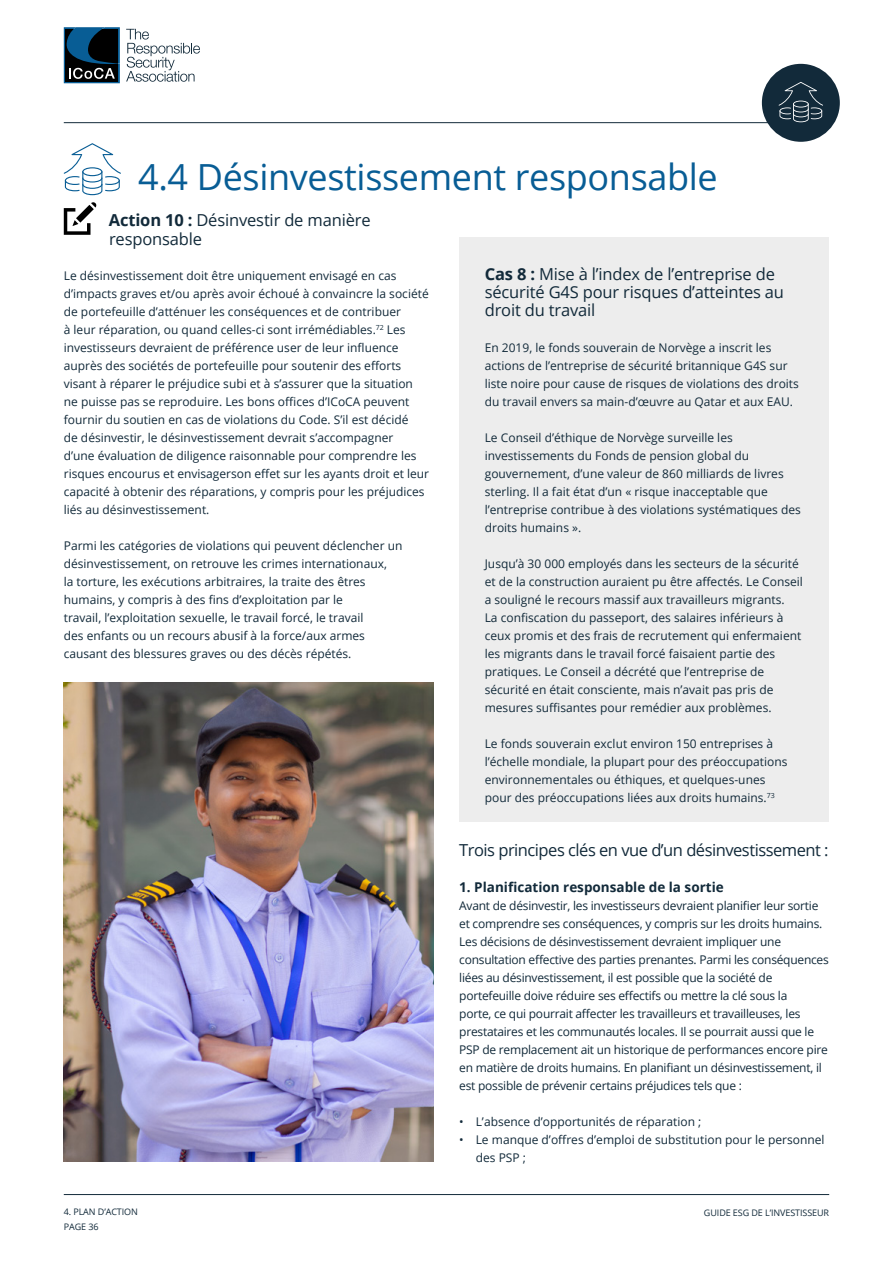
<style>
.page{position:relative;width:893px;height:1263px;background:#fff}
.page>*{position:absolute;margin:0;border:0;box-sizing:border-box;transform-origin:0 0}
.Subtitle{font:36px "Open Sans";letter-spacing:-.01em;color:#085d95}
.Bullet_Grey_Box{font:16.5px/18px "Open Sans";letter-spacing:-.01em;color:#122a3a}
.Subtitle-2{font:16.5px "Open Sans";letter-spacing:-.03em;color:#122a3a}
.Subtitle-3{font:16.5px/19.5px "Open Sans";letter-spacing:-.01em;color:#122a3a}
.Subtitle-4{font:700 13.5px "Open Sans";color:#122a3a}
.Body{font:12px/18px "Open Sans";color:#122a3a}
.Bullet_Grey_Box-2{font:12px/18px "Open Sans";color:#122a3a}
.Body-2{font:12px/18px "Open Sans";letter-spacing:-.02em;color:#122a3a}
.t1{font:9px "Open Sans";letter-spacing:-.01em;color:#122a3a}
.s1{font-weight:700}
</style>
<div class="page">
<svg style="left:64px;top:202px;width:33px;height:33px"></svg>
<div style="left:459px;top:237px;width:370px;height:100px;background:#ededed"></div>
<div style="left:459px;top:313px;width:370px;height:113px;background:#ededed"></div>
<div style="left:459px;top:403px;width:370px;height:149px;background:#ededed"></div>
<div style="left:459px;top:529px;width:370px;height:203px;background:#ededed"></div>
<div style="left:459px;top:709px;width:370px;height:113px;background:#ededed"></div>
<hr style="left:64px;top:1194px;width:765px;height:1px;background:#122a3a">
<img style="left:64px;top:683px;width:370px;height:479px">
<svg style="left:126px;top:29px;width:74px;height:53px"></svg>
<svg style="left:64px;top:27px;width:56px;height:56px;background:#122f41"></svg>
<hr style="left:64px;top:122px;width:765px;height:1px;background:#122a3a">
<svg style="left:64px;top:143px;width:57px;height:52px"></svg>
<div style="left:762px;top:64px;width:78px;height:78px;background:#122a3a;border-radius:50%"></div>
<svg style="left:779px;top:82px;width:44px;height:40px"></svg>
<p class="Subtitle" style="left:138px;top:152px;width:581px">4.4 Désinvestissement responsable</p>
<p class="Subtitle-3" style="left:109px;top:210px;width:263px"><span class="s1">Action 10 :</span> Désinvestir de manière responsable</p>
<p class="Body" style="left:64px;top:266px;width:367px">Le désinvestissement doit être uniquement envisagé en cas d’impacts graves et/ou après avoir échoué à convaincre la société de portefeuille d’atténuer les conséquences et de contribuer<br>à leur réparation, ou quand celles-ci sont irrémédiables.<sup>72</sup> Les investisseurs devraient de préférence user de leur influence auprès des sociétés de portefeuille pour soutenir des efforts visant à réparer le préjudice subi et à s’assurer que la situation ne puisse pas se reproduire. Les bons offices d’ICoCA peuvent fournir du soutien en cas de violations du Code. S’il est décidé<br>de désinvestir, le désinvestissement devrait s’accompagner<br>d’une évaluation de diligence raisonnable pour comprendre les risques encourus et envisagerson effet sur les ayants droit et leur capacité à obtenir des réparations, y compris pour les préjudices liés au désinvestissement.</p>
<p class="Body" style="left:64px;top:536px;width:340px">Parmi les catégories de violations qui peuvent déclencher un désinvestissement, on retrouve les crimes internationaux,<br>la torture, les exécutions arbitraires, la traite des êtres humains, y compris à des fins d’exploitation par le<br>travail, l’exploitation sexuelle, le travail forcé, le travail<br>des enfants ou un recours abusif à la force/aux armes causant des blessures graves ou des décès répétés.</p>
<p class="Bullet_Grey_Box" style="left:485px;top:264px;width:301px"><span class="s1">Cas 8 :</span> Mise à l’index de l’entreprise de sécurité G4S pour risques d’atteintes au droit du travail</p>
<p class="Bullet_Grey_Box-2" style="left:485px;top:338px;width:316px">En 2019, le fonds souverain de Norvège a inscrit les actions de l’entreprise de sécurité britannique G4S sur liste noire pour cause de risques de violations des droits du travail envers sa main-d’œuvre au Qatar et aux EAU.</p>
<p class="Bullet_Grey_Box-2" style="left:485px;top:428px;width:318px">Le Conseil d’éthique de Norvège surveille les investissements du Fonds de pension global du gouvernement, d’une valeur de 860 milliards de livres sterling. Il a fait état d’un « risque inacceptable que l’entreprise contribue à des violations systématiques des droits humains ».</p>
<p class="Bullet_Grey_Box-2" style="left:485px;top:554px;width:320px">Jusqu’à 30 000 employés dans les secteurs de la sécurité et de la construction auraient pu être affectés. Le Conseil a souligné le recours massif aux travailleurs migrants.<br>La confiscation du passeport, des salaires inférieurs à ceux promis et des frais de recrutement qui enfermaient les migrants dans le travail forcé faisaient partie des pratiques. Le Conseil a décrété que l’entreprise de sécurité en était consciente, mais n’avait pas pris de mesures suffisantes pour remédier aux problèmes.</p>
<p class="Bullet_Grey_Box-2" style="left:485px;top:734px;width:304px">Le fonds souverain exclut environ 150 entreprises à l’échelle mondiale, la plupart pour des préoccupations environnementales ou éthiques, et quelques-unes pour des préoccupations liées aux droits humains.<sup>73</sup></p>
<p class="Subtitle-2" style="left:459px;top:838px;width:371px">Trois principes clés en vue d’un désinvestissement :</p>
<p class="Subtitle-4" style="left:459px;top:877px;width:266px">1. Planification responsable de la sortie</p>
<p class="Body-2" style="left:459px;top:896px;width:371px">Avant de désinvestir, les investisseurs devraient planifier leur sortie et comprendre ses conséquences, y compris sur les droits humains.<br>Les décisions de désinvestissement devraient impliquer une consultation effective des parties prenantes. Parmi les conséquences liées au désinvestissement, il est possible que la société de portefeuille doive réduire ses effectifs ou mettre la clé sous la<br>porte, ce qui pourrait affecter les travailleurs et travailleuses, les prestataires et les communautés locales. Il se pourrait aussi que le PSP de remplacement ait un historique de performances encore pire en matière de droits humains. En planifiant un désinvestissement, il est possible de prévenir certains préjudices tels que :</p>
<p class="Body" style="left:459px;top:1112px;width:244px">• L’absence d’opportunités de réparation ;</p>
<p class="Body" style="left:476px;top:1130px;width:350px;text-indent:-16px">• Le manque d’offres d’emploi de substitution pour le personnel des PSP ;</p>
<p class="t1" style="left:64px;top:1205px;width:76px">4. PLAN D’ACTION</p>
<p class="t1" style="left:704px;top:1206px;width:127px">GUIDE ESG DE L’INVESTISSEUR</p>
<p class="t1" style="left:64px;top:1220px;width:36px">PAGE 36</p>
</div>
